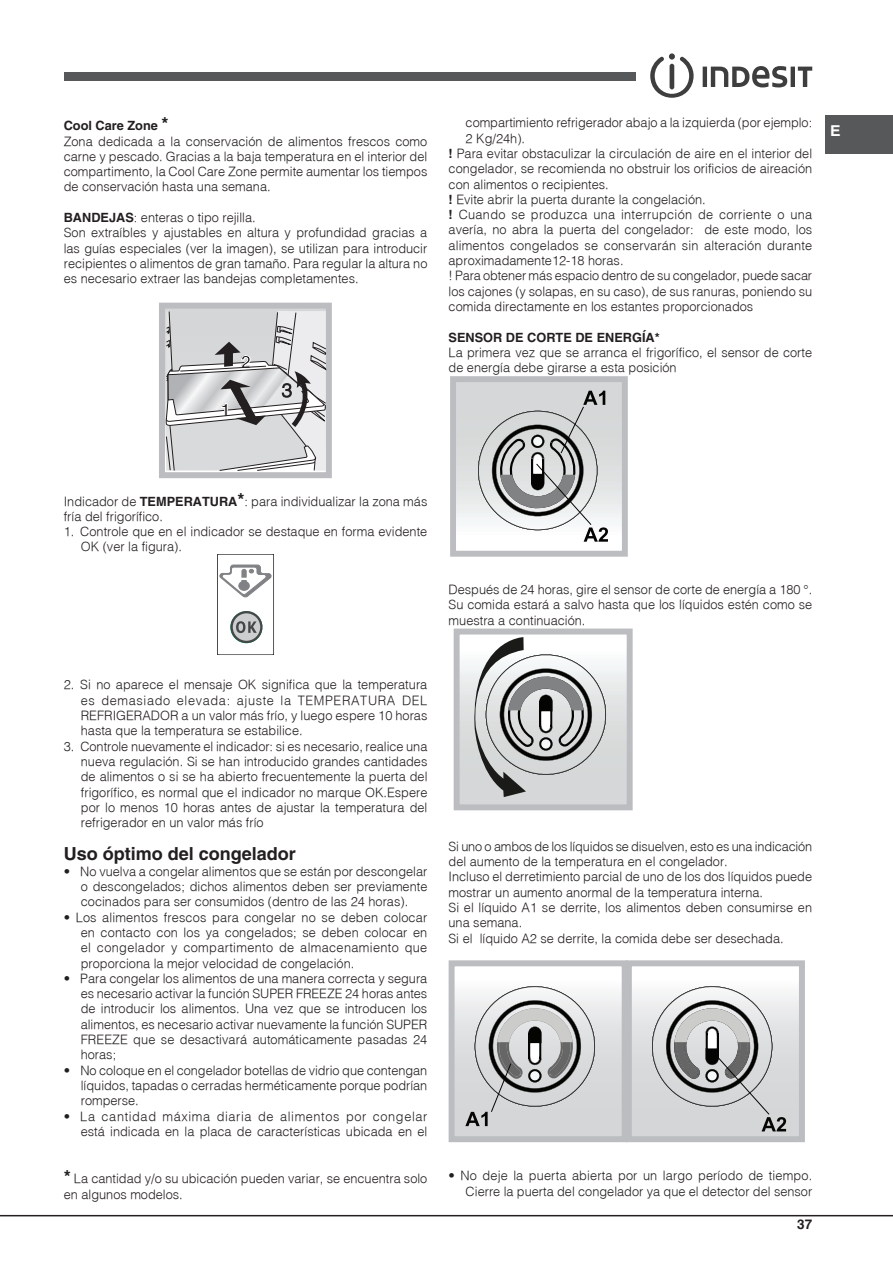
<style>
.page{position:relative;width:893px;height:1263px;background:#fff}
.page>*{position:absolute;margin:0;border:0;box-sizing:border-box;transform-origin:0 0}
.t1{font:700 18.15px "Helvetica";color:#231f20}
.t2{font:700 18px "Helvetica";color:#231f20}
.t3{font:700 15px "Helvetica";color:#fff;scale:1.05 1}
.t4{font:700 13.5px "Helvetica";color:#231f20}
.t5{font:300 12.75px/15.3px "Helvetica";color:#231f20}
.t6{font:300 12.75px "Helvetica";letter-spacing:.02em;color:#231f20}
.t7{font:700 12.75px "Helvetica";color:#231f20}
.s1{font-weight:700}
.s2{font-weight:700;font-size:18px}
</style>
<div class="page">
<div style="left:825px;top:115px;width:68px;height:38px;background:#57585a"></div>
<hr style="left:0;top:1215px;width:893px;height:1px;background:#231f20">
<svg style="left:650px;top:53px;width:44px;height:45px"></svg>
<hr style="left:703px;top:67px;width:4px;height:20px;background:#3e3e3f">
<svg style="left:711px;top:66px;width:76px;height:21px"></svg>
<hr style="left:791px;top:67px;width:4px;height:20px;background:#3e3e3f">
<svg style="left:798px;top:67px;width:14px;height:20px"></svg>
<div style="left:64px;top:72px;width:572px;height:8px;background:#57585a"></div>
<div style="left:159px;top:303px;width:173px;height:175px;border:6px solid #bcbdc0"></div>
<svg style="left:165px;top:311px;width:161px;height:160px;background:#c9cacb"></svg>
<svg style="left:217px;top:554px;width:57px;height:101px"></svg>
<div style="left:453px;top:379px;width:172px;height:175px;background:linear-gradient(to bottom,#cacdce,#fbfcfc)"></div>
<div style="left:450px;top:376px;width:178px;height:181px;border:6px solid #bcbdc0"></div>
<svg style="left:478px;top:391px;width:130px;height:151px"></svg>
<div style="left:457px;top:631px;width:173px;height:176px;background:linear-gradient(to bottom,#fbfdfd,#cacdce)"></div>
<div style="left:454px;top:628px;width:179px;height:182px;border:6px solid #bcbdc0"></div>
<svg style="left:469px;top:637px;width:137px;height:160px"></svg>
<div style="left:452px;top:963px;width:173px;height:176px;background:linear-gradient(to bottom,#fafafa,#cbcccf)"></div>
<div style="left:449px;top:960px;width:179px;height:182px;border:6px solid #bcbdc0"></div>
<svg style="left:465px;top:986px;width:130px;height:140px;background:#bfbfc0"></svg>
<div style="left:629px;top:963px;width:173px;height:176px;background:linear-gradient(to bottom,#fafafb,#caccce)"></div>
<div style="left:626px;top:960px;width:179px;height:182px;border:6px solid #bcbdc0"></div>
<svg style="left:652px;top:986px;width:134px;height:145px;background:#c0c0c1"></svg>
<p class="t5" style="left:64px;top:118px;width:365px"><span class="s1">Cool Care Zone</span> <span class="s2">*<br></span>Zona dedicada a la conservación de alimentos frescos como carne y pescado. Gracias a la baja temperatura en el interior del compartimento, la Cool Care Zone permite aumentar los tiempos de conservación hasta una semana.</p>
<p class="t5" style="left:64px;top:210px;width:365px"><span class="s1">BANDEJAS</span>: enteras o tipo rejilla.<br>Son extraíbles y ajustables en altura y profundidad gracias a las guías especiales (ver la imagen), se utilizan para introducir recipientes o alimentos de gran tamaño. Para regular la altura no es necesario extraer las bandejas completamentes.</p>
<h1 class="t1" style="left:220px;top:399px;width:12px">1</h1>
<h1 class="t1" style="left:241px;top:351px;width:12px">2</h1>
<p class="t5" style="left:466px;top:115px;width:348px">compartimiento refrigerador abajo a la izquierda (por ejemplo:</p>
<p class="t5" style="left:466px;top:130px;width:61px">2 Kg/24h).</p>
<p class="t5" style="left:449px;top:145px;width:365px"><span class="s1">!</span> Para evitar obstaculizar la circulación de aire en el interior del</p>
<p class="t5" style="left:449px;top:161px;width:365px">congelador, se recomienda no obstruir los orificios de aireación</p>
<p class="t5" style="left:449px;top:176px;width:162px">con alimentos o recipientes.</p>
<p class="t5" style="left:449px;top:191px;width:259px"><span class="s1">!</span> Evite abrir la puerta durante la congelación.</p>
<p class="t6" style="left:449px;top:207px;width:365px"><span class="s1">!</span> Cuando se produzca una interrupción de corriente o una</p>
<p class="t5" style="left:449px;top:222px;width:365px">avería, no abra la puerta del congelador: de este modo, los</p>
<p class="t5" style="left:449px;top:237px;width:365px">alimentos congelados se conservarán sin alteración durante</p>
<p class="t5" style="left:449px;top:252px;width:177px">aproximadamente12-18 horas.</p>
<p class="t5" style="left:449px;top:268px;width:365px">! Para obtener más espacio dentro de su congelador, puede sacar</p>
<p class="t5" style="left:449px;top:283px;width:365px">los cajones (y solapas, en su caso), de sus ranuras, poniendo su</p>
<p class="t5" style="left:449px;top:298px;width:306px">comida directamente en los estantes proporcionados</p>
<p class="t7" style="left:449px;top:329px;width:213px">SENSOR DE CORTE DE ENERGÍA*</p>
<p class="t5" style="left:449px;top:344px;width:365px">La primera vez que se arranca el frigorífico, el sensor de corte de energía debe girarse a esta posición</p>
<p class="t3" style="left:830px;top:121px;width:12px">E</p>
<p class="t5" style="left:64px;top:493px;width:365px">Indicador de <span class="s1">TEMPERATURA</span><span class="s2">*</span>: para individualizar la zona más fría del frigorífico.</p>
<p class="t5" style="left:81px;top:524px;width:348px;text-indent:-17px">1. Controle que en el indicador se destaque en forma evidente<br>OK (ver la figura).</p>
<p class="t5" style="left:449px;top:581px;width:365px;text-align:justify">Después de 24 horas, gire el sensor de corte de energía a 180 °.<br>Su comida estará a salvo hasta que los líquidos estén como se muestra a continuación.</p>
<p class="t5" style="left:81px;top:677px;width:348px;text-align:justify;text-indent:-17px">2. Si no aparece el mensaje OK significa que la temperatura es demasiado elevada: ajuste la TEMPERATURA DEL REFRIGERADOR a un valor más frío, y luego espere 10 horas hasta que la temperatura se estabilice.</p>
<p class="t5" style="left:81px;top:738px;width:348px;text-align:justify;text-indent:-17px">3. Controle nuevamente el indicador: si es necesario, realice una nueva regulación. Si se han introducido grandes cantidades de alimentos o si se ha abierto frecuentemente la puerta del frigorífico, es normal que el indicador no marque OK.Espere por lo menos 10 horas antes de ajustar la temperatura del refrigerador en un valor más frío</p>
<h2 class="t2" style="left:64px;top:843px;width:234px">Uso óptimo del congelador</h2>
<p class="t5" style="left:81px;top:863px;width:348px;text-align:justify;text-indent:-17px">• No vuelva a congelar alimentos que se están por descongelar o descongelados; dichos alimentos deben ser previamente cocinados para ser consumidos (dentro de las 24 horas).</p>
<p class="t5" style="left:81px;top:909px;width:348px;text-align:justify;text-indent:-17px">• Los alimentos frescos para congelar no se deben colocar en contacto con los ya congelados; se deben colocar en el congelador y compartimento de almacenamiento que proporciona la mejor velocidad de congelación.</p>
<p class="t5" style="left:81px;top:970px;width:348px;text-align:justify;text-indent:-17px">• Para congelar los alimentos de una manera correcta y segura es necesario activar la función SUPER FREEZE 24 horas antes de introducir los alimentos. Una vez que se introducen los alimentos, es necesario activar nuevamente la función SUPER FREEZE que se desactivará automáticamente pasadas 24 horas;</p>
<p class="t5" style="left:81px;top:1062px;width:348px;text-align:justify;text-indent:-17px">• No coloque en el congelador botellas de vidrio que contengan líquidos, tapadas o cerradas herméticamente porque podrían romperse.</p>
<p class="t5" style="left:64px;top:1108px;width:365px;text-align:right">• La cantidad máxima diaria de alimentos por congelar está indicada en la placa de características ubicada en el</p>
<p class="t5" style="left:64px;top:1171px;width:365px"><span class="s2">*</span> La cantidad y/o su ubicación pueden variar, se encuentra solo en algunos modelos.</p>
<p class="t5" style="left:448px;top:838px;width:365px">Si uno o ambos de los líquidos se disuelven, esto es una indicación del aumento de la temperatura en el congelador.<br>Incluso el derretimiento parcial de uno de los dos líquidos puede mostrar un aumento anormal de la temperatura interna.<br>Si el líquido A1 se derrite, los alimentos deben consumirse en una semana.<br>Si el líquido A2 se derrite, la comida debe ser desechada.</p>
<p class="t5" style="left:449px;top:1168px;width:365px;text-align:right">• No deje la puerta abierta por un largo período de tiempo.<br>Cierre la puerta del congelador ya que el detector del sensor</p>
<p class="t4" style="left:797px;top:1215px;width:17px">37</p>
</div>
